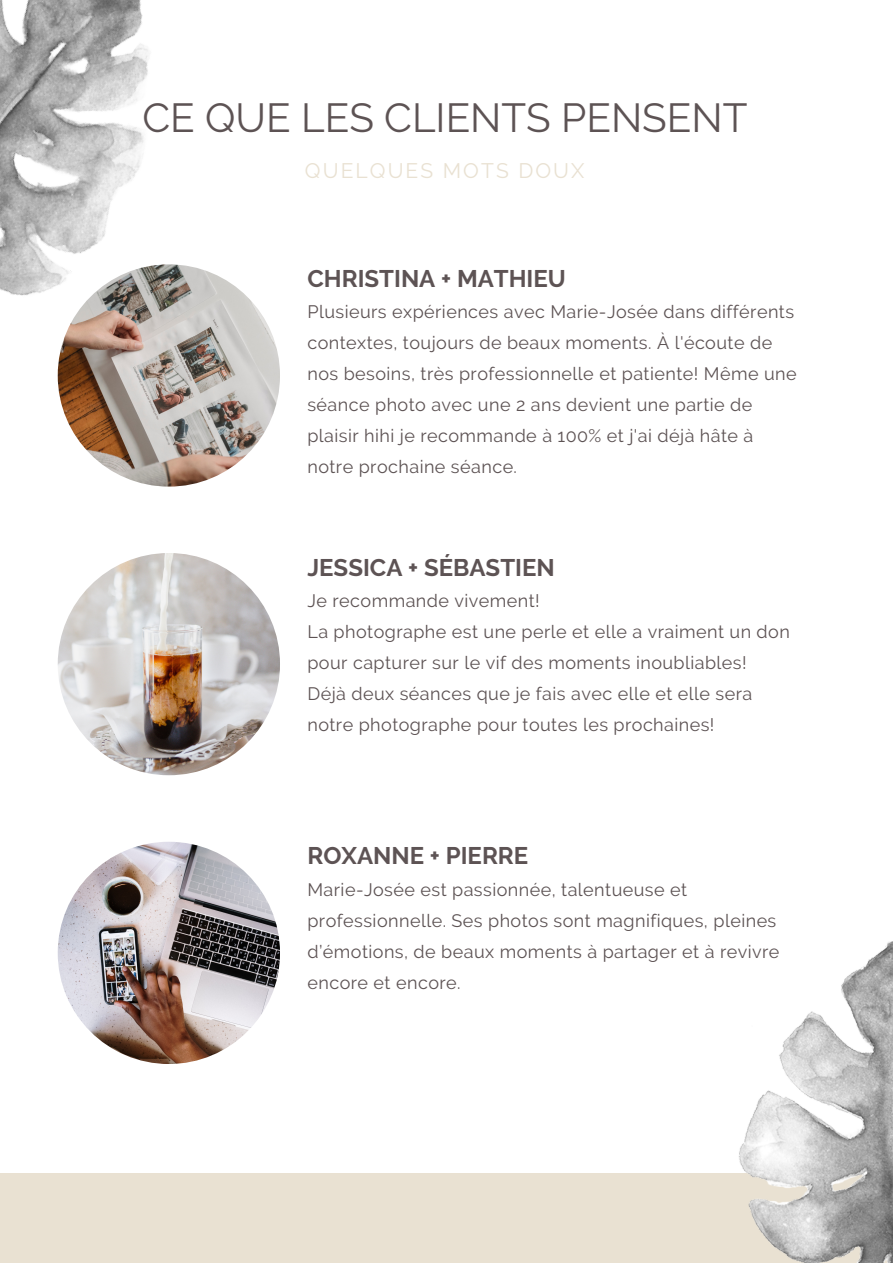
<style>
.page{position:relative;width:893px;height:1264px;background:#fff}
.page>*{position:absolute;margin:0;border:0;box-sizing:border-box;transform-origin:0 0}
.t1{font:40.5px "Raleway";color:#5d5354}
.t2{font:700 24px "Raleway";color:#5d5354}
.t3{font:21px "Raleway";letter-spacing:.1em;color:#e9e1d2}
.t4{font:18px/30.9px "Raleway";letter-spacing:.025em;color:#5d5354}
</style>
<div class="page">
<div style="left:0;top:1173px;width:892px;height:89px;background:#e9e1d2"></div>
<img style="left:58px;top:841px;width:222px;height:222px;border-radius:50%">
<img style="left:58px;top:553px;width:222px;height:222px;border-radius:50%">
<img style="left:58px;top:264px;width:222px;height:222px;border-radius:50%">
<img style="left:739px;top:941px;width:153px;height:321px">
<img style="left:0;top:0;width:250px;height:400px">
<p class="t1" style="left:142px;top:93px;width:606px">CE QUE LES CLIENTS PENSENT</p>
<p class="t3" style="left:305px;top:158px;width:281px">QUELQUES MOTS DOUX</p>
<p class="t2" style="left:307px;top:264px;width:260px">CHRISTINA + MATHIEU</p>
<p class="t4" style="left:307px;top:296px;width:490px">Plusieurs expériences avec Marie-Josée dans différents contextes, toujours de beaux moments. À l'écoute de nos besoins, très professionnelle et patiente! Même une séance photo avec une 2 ans devient une partie de plaisir hihi je recommande à 100% et j'ai déjà hâte à notre prochaine séance.</p>
<p class="t2" style="left:307px;top:553px;width:249px">JESSICA + SÉBASTIEN</p>
<p class="t4" style="left:307px;top:585px;width:234px">Je recommande vivement!</p>
<p class="t4" style="left:307px;top:616px;width:484px">La photographe est une perle et elle a vraiment un don pour capturer sur le vif des moments inoubliables!</p>
<p class="t4" style="left:307px;top:678px;width:446px">Déjà deux séances que je fais avec elle et elle sera notre photographe pour toutes les prochaines!</p>
<p class="t2" style="left:307px;top:841px;width:222px">ROXANNE + PIERRE</p>
<p class="t4" style="left:307px;top:873px;width:473px">Marie-Josée est passionnée, talentueuse et professionnelle. Ses photos sont magnifiques, pleines d’émotions, de beaux moments à partager et à revivre encore et encore.</p>
</div>
